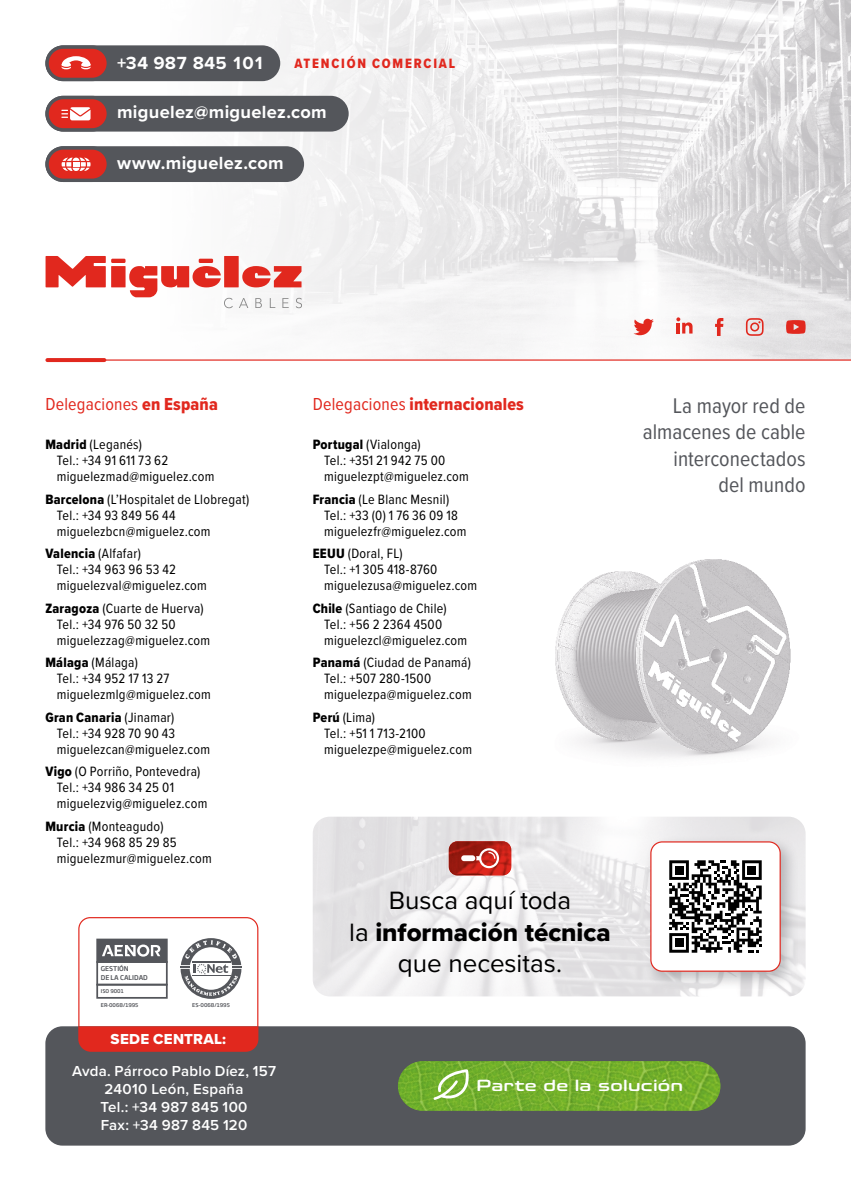
<style>
.page{position:relative;width:851px;height:1191px;background:#fff}
.page>*{position:absolute;margin:0;border:0;box-sizing:border-box;transform-origin:0 0}
.t1{font:26px/31.2px "Proxima Nova";color:#000;text-align:center}
.F-ICONO_nuevo{font:22px/26.4px "Proxima Nova Cond";color:#54565b;text-align:right}
.direcciones{font:700 18.2px "Proxima Nova";letter-spacing:.015em;color:#fff}
.direcciones-2{font:700 18.2px "Proxima Nova";letter-spacing:-.005em;color:#fff}
.direcciones_Rojo{font:18px "Proxima Nova Cond Extrabld";letter-spacing:.01em;color:#e1281e}
.direcciones_Rojo-2{font:18px "Proxima Nova Cond";letter-spacing:.01em;color:#e1281e}
.t2{font:600 16.6px "Eurostile Candy LT Pro X";letter-spacing:.015em;color:#fff}
.direcciones-3{font:600 15px "Proxima Nova";letter-spacing:.015em;color:#fff}
.direcciones-4{font:15px "Proxima Nova Extrabld";letter-spacing:.02em;color:#fff}
.direcciones_2{font:14px "Proxima Nova Cond";letter-spacing:.02em;color:#000}
.direcciones_bold_2{font:14px "Proxima Nova Cond";letter-spacing:.02em;color:#000}
.direcciones_bold_2-2{font:14px "Proxima Nova Cond Extrabld";letter-spacing:.015em;color:#000}
.direcciones-5{font:14px "Proxima Nova Cond Extrabld";letter-spacing:.13em;color:#e1281e}
.t3{font:500 6.6px/8.6px "Soho Gothic Pro";color:#54565b}
.t4{font:500 5.2px "Soho Gothic Pro";color:#54565b}
.s1{font-family:"Proxima Nova Cond Extrabld"}
.s2{font-family:"Proxima Nova Cond"}
.s3{font-family:"Proxima Nova Extrabld"}
</style>
<div class="page">
<div style="left:78px;top:917px;width:180px;height:202px;border:1px solid #e1281e;border-radius:11px"></div>
<img style="left:313px;top:816px;width:492px;height:180px">
<img style="left:555px;top:559px;width:236px;height:199px">
<div style="left:45px;top:1026px;width:760px;height:119px;background:#54565b;border-radius:17px"></div>
<img style="left:161px;top:0;width:689px;height:359px">
<svg style="left:96px;top:938px;width:72px;height:60px"></svg>
<svg style="left:180px;top:938px;width:61px;height:61px"></svg>
<svg style="left:786px;top:320px;width:19px;height:14px"></svg>
<svg style="left:633px;top:319px;width:20px;height:16px"></svg>
<svg style="left:676px;top:317px;width:16px;height:16px"></svg>
<svg style="left:715px;top:318px;width:8px;height:18px"></svg>
<svg style="left:745px;top:318px;width:18px;height:18px"></svg>
<img style="left:398px;top:1061px;width:322px;height:49px">
<svg style="left:433px;top:1069px;width:36px;height:31px"></svg>
<hr style="left:83px;top:359px;width:767px;height:2px;background:#e1281e">
<svg style="left:47px;top:358px;width:57px;height:4px"></svg>
<div style="left:45px;top:96px;width:303px;height:36px;background:#54565b;border-radius:18px"></div>
<div style="left:47px;top:97px;width:61px;height:33px;background:#e1281e;border-radius:16px"></div>
<div style="left:45px;top:96px;width:65px;height:36px;border:3px solid #54565b;border-radius:16px"></div>
<svg style="left:61px;top:107px;width:29px;height:13px"></svg>
<div style="left:45px;top:146px;width:259px;height:36px;background:#54565b;border-radius:18px"></div>
<div style="left:47px;top:148px;width:61px;height:32px;background:#e1281e;border-radius:16px"></div>
<div style="left:45px;top:146px;width:65px;height:36px;border:3px solid #54565b;border-radius:16px"></div>
<svg style="left:62px;top:158px;width:28px;height:13px"></svg>
<svg style="left:242px;top:266px;width:59px;height:21px"></svg>
<hr style="left:111px;top:259px;width:14px;height:4px;background:#e1281e">
<hr style="left:199px;top:259px;width:14px;height:4px;background:#e1281e">
<svg style="left:46px;top:256px;width:60px;height:31px"></svg>
<svg style="left:239px;top:298px;width:9px;height:10px"></svg>
<svg style="left:255px;top:298px;width:7px;height:10px"></svg>
<svg style="left:270px;top:298px;width:5px;height:10px"></svg>
<svg style="left:282px;top:298px;width:7px;height:10px"></svg>
<svg style="left:296px;top:298px;width:6px;height:10px"></svg>
<svg style="left:129px;top:266px;width:104px;height:42px"></svg>
<div style="left:224px;top:256px;width:15px;height:31px;background:#e1281e"></div>
<div style="left:111px;top:266px;width:14px;height:21px;background:#e1281e"></div>
<div style="left:45px;top:45px;width:235px;height:36px;background:#54565b;border-radius:18px"></div>
<div style="left:47px;top:47px;width:61px;height:32px;background:#e1281e;border-radius:16px"></div>
<div style="left:45px;top:45px;width:65px;height:36px;border:3px solid #54565b;border-radius:16px"></div>
<svg style="left:62px;top:56px;width:28px;height:13px"></svg>
<div style="left:644px;top:835px;width:155px;height:155px;background:#54565b;opacity:.36"></div>
<div style="left:650px;top:842px;width:130px;height:129px;background:#fff;border-radius:11px"></div>
<div style="left:650px;top:841px;width:130px;height:130px;border:1px solid #e1281e;border-radius:11px"></div>
<svg style="left:669px;top:860px;width:92px;height:92px"></svg>
<div style="left:674px;top:866px;width:9px;height:8px;background:#000"></div>
<div style="left:747px;top:866px;width:9px;height:8px;background:#000"></div>
<div style="left:674px;top:938px;width:9px;height:9px;background:#000"></div>
<img style="left:449px;top:841px;width:62px;height:34px">
<svg style="left:476px;top:848px;width:23px;height:20px"></svg>
<div style="left:461px;top:855px;width:14px;height:6px;background:#fff;border-radius:3px"></div>
<div style="left:78px;top:1026px;width:180px;height:25px;background:#e1281e"></div>
<p class="direcciones-2" style="left:117px;top:49px;width:149px">+34 987 845 101</p>
<p class="direcciones-5" style="left:294px;top:53px;width:162px">ATENCIÓN COMERCIAL</p>
<p class="direcciones" style="left:117px;top:99px;width:211px">miguelez@miguelez.com</p>
<p class="direcciones" style="left:117px;top:149px;width:168px">www.miguelez.com</p>
<p class="direcciones_Rojo-2" style="left:45px;top:390px;width:174px">Delegaciones <span class="s1">en España</span></p>
<p class="direcciones_bold_2" style="left:45px;top:434px;width:98px"><span class="s1">Madrid</span> (Leganés)</p>
<p class="direcciones_2" style="left:57px;top:450px;width:113px">Tel.: +34 91 611 73 62</p>
<p class="direcciones_2" style="left:57px;top:466px;width:159px">miguelezmad@miguelez.com</p>
<p class="direcciones_bold_2" style="left:45px;top:489px;width:205px"><span class="s1">Barcelona</span> (L’Hospitalet de Llobregat)</p>
<p class="direcciones_2" style="left:57px;top:505px;width:120px">Tel.: +34 93 849 56 44</p>
<p class="direcciones_2" style="left:57px;top:521px;width:155px">miguelezbcn@miguelez.com</p>
<p class="direcciones_bold_2" style="left:45px;top:543px;width:97px"><span class="s1">Valencia</span> (Alfafar)</p>
<p class="direcciones_2" style="left:57px;top:559px;width:121px">Tel.: +34 963 96 53 42</p>
<p class="direcciones_2" style="left:57px;top:575px;width:152px">miguelezval@miguelez.com</p>
<p class="direcciones_bold_2" style="left:45px;top:597px;width:160px"><span class="s1">Zaragoza</span> (Cuarte de Huerva)</p>
<p class="direcciones_2" style="left:57px;top:613px;width:120px">Tel.: +34 976 50 32 50</p>
<p class="direcciones_2" style="left:57px;top:629px;width:155px">miguelezzag@miguelez.com</p>
<p class="direcciones_bold_2" style="left:45px;top:652px;width:94px"><span class="s1">Málaga</span> (Málaga)</p>
<p class="direcciones_2" style="left:57px;top:668px;width:114px">Tel.: +34 952 17 13 27</p>
<p class="direcciones_2" style="left:57px;top:684px;width:156px">miguelezmlg@miguelez.com</p>
<p class="direcciones_bold_2-2" style="left:45px;top:706px;width:131px">Gran Canaria <span class="s2">(Jinamar)</span></p>
<p class="direcciones_2" style="left:57px;top:722px;width:120px">Tel.: +34 928 70 90 43</p>
<p class="direcciones_2" style="left:57px;top:738px;width:155px">miguelezcan@miguelez.com</p>
<p class="direcciones_bold_2" style="left:45px;top:761px;width:156px"><span class="s1">Vigo</span> (O Porriño, Pontevedra)</p>
<p class="direcciones_2" style="left:57px;top:777px;width:119px">Tel.: +34 986 34 25 01</p>
<p class="direcciones_2" style="left:57px;top:793px;width:152px">miguelezvig@miguelez.com</p>
<p class="direcciones_bold_2" style="left:45px;top:815px;width:120px"><span class="s1">Murcia</span> (Monteagudo)</p>
<p class="direcciones_2" style="left:57px;top:831px;width:121px">Tel.: +34 968 85 29 85</p>
<p class="direcciones_2" style="left:57px;top:847px;width:156px">miguelezmur@miguelez.com</p>
<p class="t3" style="left:101px;top:964px;width:49px">GESTIÓN<br>DE LA CALIDAD</p>
<p class="t4" style="left:101px;top:987px;width:24px">ISO 9001</p>
<p class="t4" style="left:101px;top:1001px;width:39px">ER-0068/1995</p>
<p class="t4" style="left:192px;top:1001px;width:39px">ES-0068/1995</p>
<p class="direcciones-4" style="left:110px;top:1027px;width:117px">SEDE CENTRAL:</p>
<p class="direcciones_Rojo" style="left:313px;top:390px;width:213px"><span class="s2">Delegaciones</span> internacionales</p>
<p class="direcciones_bold_2" style="left:313px;top:434px;width:109px"><span class="s1">Portugal</span> (Vialonga)</p>
<p class="direcciones_2" style="left:324px;top:450px;width:123px">Tel.: +351 21 942 75 00</p>
<p class="direcciones_2" style="left:324px;top:466px;width:146px">miguelezpt@miguelez.com</p>
<p class="direcciones_bold_2" style="left:313px;top:489px;width:138px"><span class="s1">Francia</span> (Le Blanc Mesnil)</p>
<p class="direcciones_2" style="left:324px;top:505px;width:135px">Tel.: +33 (0) 1 76 36 09 18</p>
<p class="direcciones_2" style="left:324px;top:521px;width:144px">miguelezfr@miguelez.com</p>
<p class="direcciones_bold_2" style="left:313px;top:543px;width:91px"><span class="s1">EEUU</span> (Doral, FL)</p>
<p class="direcciones_2" style="left:324px;top:559px;width:115px">Tel.: +1 305 418-8760</p>
<p class="direcciones_2" style="left:324px;top:575px;width:155px">miguelezusa@miguelez.com</p>
<p class="direcciones_bold_2" style="left:313px;top:597px;width:135px"><span class="s1">Chile</span> (Santiago de Chile)</p>
<p class="direcciones_2" style="left:324px;top:613px;width:120px">Tel.: +56 2 2364 4500</p>
<p class="direcciones_2" style="left:324px;top:629px;width:144px">miguelezcl@miguelez.com</p>
<p class="direcciones_bold_2" style="left:313px;top:652px;width:160px"><span class="s1">Panamá</span> (Ciudad de Panamá)</p>
<p class="direcciones_2" style="left:324px;top:668px;width:109px">Tel.: +507 280-1500</p>
<p class="direcciones_2" style="left:324px;top:684px;width:149px">miguelezpa@miguelez.com</p>
<p class="direcciones_bold_2" style="left:313px;top:706px;width:64px"><span class="s1">Perú</span> (Lima)</p>
<p class="direcciones_2" style="left:324px;top:722px;width:103px">Tel.: +51 1 713-2100</p>
<p class="direcciones_2" style="left:324px;top:738px;width:149px">miguelezpe@miguelez.com</p>
<p class="F-ICONO_nuevo" style="left:642px;top:391px;width:164px">La mayor red de almacenes de cable interconectados del mundo</p>
<p class="t1" style="left:349px;top:884px;width:263px">Busca aquí toda<br>la <span class="s3">información técnica </span>que necesitas.</p>
<p class="direcciones-3" style="left:72px;top:1060px;width:205px">Avda. Párroco Pablo Díez, 157</p>
<p class="direcciones-3" style="left:105px;top:1078px;width:140px">24010 León, España</p>
<p class="direcciones-3" style="left:100px;top:1096px;width:148px">Tel.: +34 987 845 100</p>
<p class="direcciones-3" style="left:101px;top:1114px;width:148px">Fax: +34 987 845 120</p>
<p class="t2" style="left:476px;top:1075px;width:208px">Parte de la solución</p>
</div>
